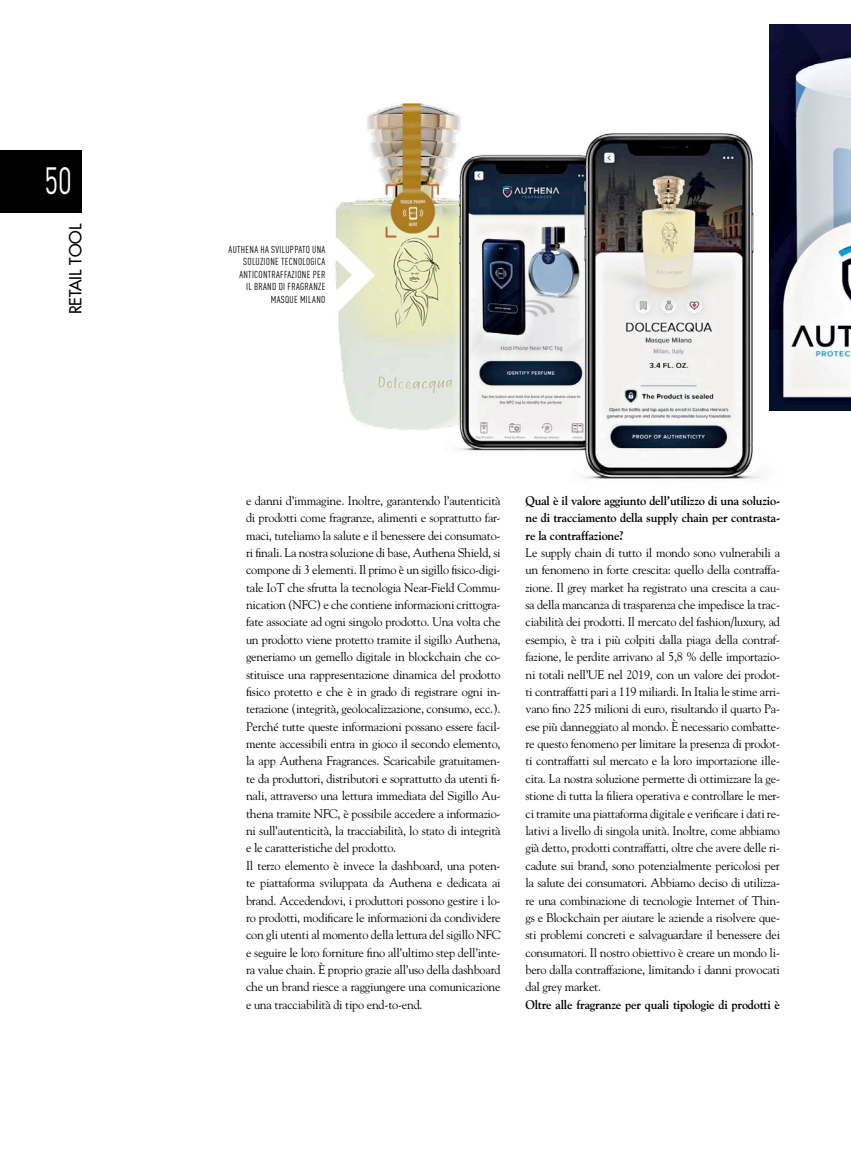
<style>
.page{position:relative;width:851px;height:1152px;background:#fff}
.page>*{position:absolute;margin:0;border:0;box-sizing:border-box;transform-origin:0 0}
.t1{font:37.5px "DIN Pro";color:#fff;scale:.7 1}
.t2{font:500 16.25px "Futura Std";color:#000}
.t3{font:12.5px/17.4px "Goudy Std";letter-spacing:-.02em;color:#000}
.t4{font:700 12.5px/17.4px "Goudy Std";letter-spacing:-.02em;color:#000;text-align:justify}
.t5{font:condensed 10px/12.5px "DIN Pro";letter-spacing:.03em;color:#000;text-align:right}
</style>
<div class="page">
<img style="left:769px;top:24px;width:81px;height:386px">
<img style="left:335px;top:97px;width:448px;height:383px">
<div style="left:0;top:150px;width:81px;height:63px;background:#000"></div>
<svg style="left:335px;top:226px;width:51px;height:98px"></svg>
<h1 class="t1" style="left:44px;top:151px;width:41px">50</h1>
<h2 class="t2" style="left:65px;top:314px;width:92px;rotate:-90deg">RETAIL TOOL</h2>
<p class="t5" style="left:228px;top:242px;width:98px">AUTHENA HA SVILUPPATO UNA<br>SOLUZIONE TECNOLOGICA<br>ANTICONTRAFFAZIONE PER<br>IL BRAND DI FRAGRANZE<br>MASQUE MILANO</p>
<p class="t3" style="left:246px;top:491px;width:256px">e danni d’immagine. Inoltre, garantendo l’autenticità di prodotti come fragranze, alimenti e soprattutto far&shy;maci, tuteliamo la salute e il benessere dei consumato&shy;ri finali. La nostra soluzione di base, Authena Shield, si compone di 3 elementi. Il primo è un sigillo fisico-digi&shy;tale IoT che sfrutta la tecnologia Near-Field Commu&shy;nication (NFC) e che contiene informazioni crittogra&shy;fate associate ad ogni singolo prodotto. Una volta che un prodotto viene protetto tramite il sigillo Authena, generiamo un gemello digitale in blockchain che co&shy;stituisce una rappresentazione dinamica del prodotto fisico protetto e che è in grado di registrare ogni in&shy;terazione (integrità, geolocalizzazione, consumo, ecc.).<br>Perché tutte queste informazioni possano essere facil&shy;mente accessibili entra in gioco il secondo elemento, la app Authena Fragrances. Scaricabile gratuitamen&shy;te da produttori, distributori e soprattutto da utenti fi&shy;nali, attraverso una lettura immediata del Sigillo Au&shy;thena tramite NFC, è possibile accedere a informazio&shy;ni sull’autenticità, la tracciabilità, lo stato di integrità e le caratteristiche del prodotto.<br>Il terzo elemento è invece la dashboard, una poten&shy;te piattaforma sviluppata da Authena e dedicata ai brand. Accedendovi, i produttori possono gestire i lo&shy;ro prodotti, modificare le informazioni da condividere con gli utenti al momento della lettura del sigillo NFC e seguire le loro forniture fino all’ultimo step dell’inte&shy;ra value chain. È proprio grazie all’uso della dashboard che un brand riesce a raggiungere una comunicazione e una tracciabilità di tipo end-to-end.</p>
<p class="t4" style="left:525px;top:492px;width:256px">Qual è il valore aggiunto dell’utilizzo di una soluzio&shy;ne di tracciamento della supply chain per contrasta&shy;re la contraffazione?</p>
<p class="t3" style="left:525px;top:544px;width:256px;text-align:justify">Le supply chain di tutto il mondo sono vulnerabili a un fenomeno in forte crescita: quello della contraffa&shy;zione. Il grey market ha registrato una crescita a cau&shy;sa della mancanza di trasparenza che impedisce la trac&shy;ciabilità dei prodotti. Il mercato del fashion/luxury, ad esempio, è tra i più colpiti dalla piaga della contraf&shy;fazione, le perdite arrivano al 5,8 % delle importazio&shy;ni totali nell’UE nel 2019, con un valore dei prodot&shy;ti contraffatti pari a 119 miliardi. In Italia le stime arri&shy;vano fino 225 milioni di euro, risultando il quarto Pa&shy;ese più danneggiato al mondo. È necessario combatte&shy;re questo fenomeno per limitare la presenza di prodot&shy;ti contraffatti sul mercato e la loro importazione ille&shy;cita. La nostra soluzione permette di ottimizzare la ge&shy;stione di tutta la filiera operativa e controllare le mer&shy;ci tramite una piattaforma digitale e verificare i dati re&shy;lativi a livello di singola unità. Inoltre, come abbiamo già detto, prodotti contraffatti, oltre che avere delle ri&shy;cadute sui brand, sono potenzialmente pericolosi per la salute dei consumatori. Abbiamo deciso di utilizza&shy;re una combinazione di tecnologie Internet of Thin&shy;gs e Blockchain per aiutare le aziende a risolvere que&shy;sti problemi concreti e salvaguardare il benessere dei consumatori. Il nostro obiettivo è creare un mondo li&shy;bero dalla contraffazione, limitando i danni provocati dal grey market.</p>
<p class="t4" style="left:525px;top:995px;width:256px">Oltre alle fragranze per quali tipologie di prodotti è</p>
</div>
